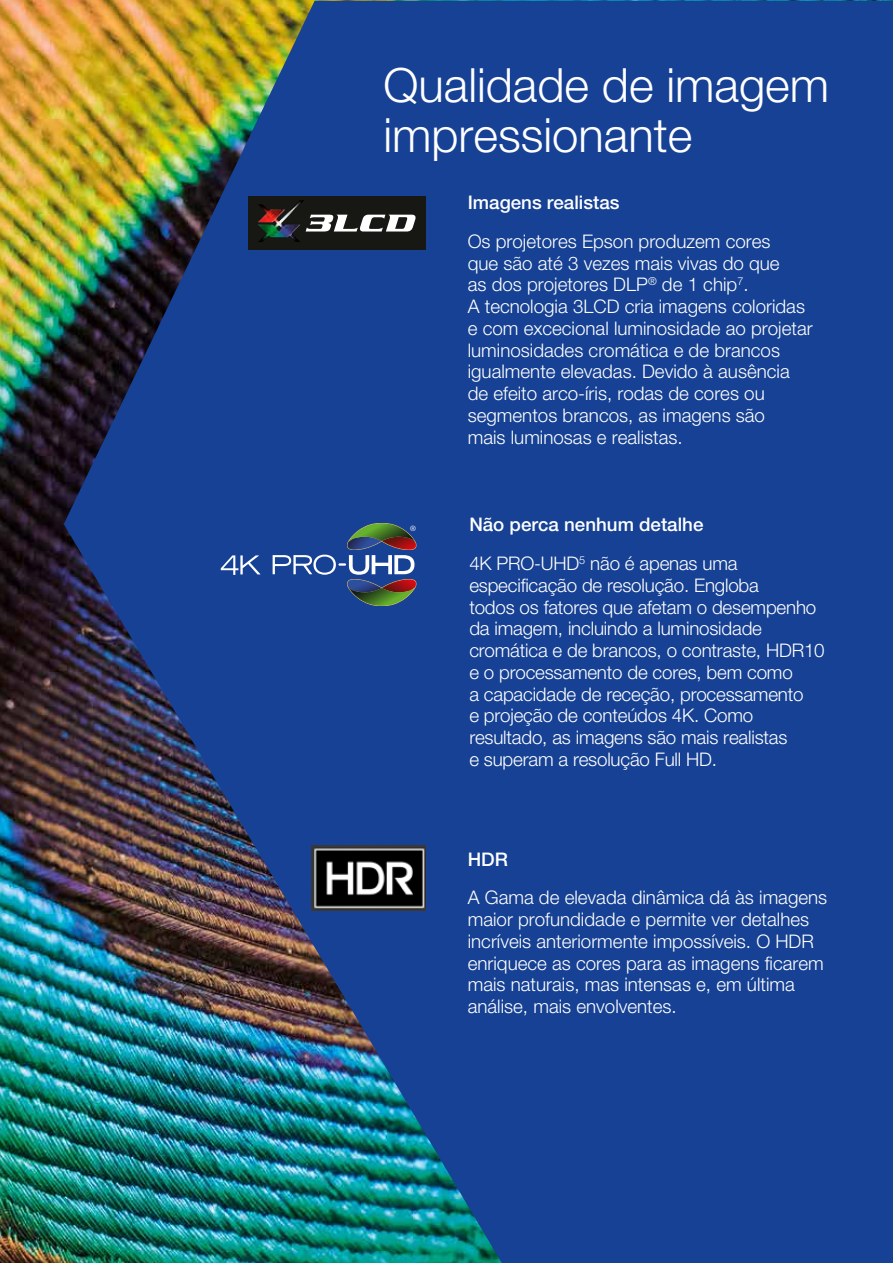
<style>
.page{position:relative;width:893px;height:1263px;background:#fff}
.page>*{position:absolute;margin:0;border:0;box-sizing:border-box;transform-origin:0 0}
.t1{font:300 47.25px/50.2px "Helvetica Neue LT";color:#fff}
.t2{font:300 18.75px/21.8px "Helvetica Neue LT";color:#fff}
.t3{font:500 18.75px "Helvetica Neue LT";color:#fff}
.t4{font:300 7.35px "Trade Gothic";color:#fff}
.s1{font-weight:500}
</style>
<div class="page">
<img style="left:0;top:0;width:893px;height:1263px">
<img style="left:64px;top:1px;width:829px;height:1262px">
<div style="left:248px;top:196px;width:177px;height:53px;background:#171714"></div>
<img style="left:258px;top:200px;width:46px;height:42px">
<svg style="left:306px;top:215px;width:110px;height:16px"></svg>
<img style="left:312px;top:846px;width:113px;height:64px">
<svg style="left:221px;top:555px;width:40px;height:20px"></svg>
<svg style="left:273px;top:523px;width:144px;height:83px;background:#395689"></svg>
<h1 class="t1" style="left:383px;top:59px;width:447px">Qualidade de imagem impressionante</h1>
<p class="t4" style="left:410px;top:524px;width:7px">®</p>
<p class="t3" style="left:468px;top:191px;width:153px">Imagens realistas</p>
<p class="t2" style="left:468px;top:230px;width:346px">Os projetores Epson produzem cores<br>que são até 3 vezes mais vivas do que<br>as dos projetores DLP<sup>®</sup> de 1 chip<sup>7</sup>.<br>A tecnologia 3LCD cria imagens coloridas e com excecional luminosidade ao projetar luminosidades cromática e de brancos igualmente elevadas. Devido à ausência de efeito arco-íris, rodas de cores ou segmentos brancos, as imagens são<br>mais luminosas e realistas.</p>
<p class="t2" style="left:469px;top:505px;width:270px;line-height:38.7px"><span class="s1">Não perca nenhum detalhe<br></span>4K PRO-UHD<sup>5</sup> não é apenas uma</p>
<p class="t2" style="left:469px;top:574px;width:357px">especificação de resolução. Engloba<br>todos os fatores que afetam o desempenho da imagem, incluindo a luminosidade cromática e de brancos, o contraste, HDR10 e o processamento de cores, bem como<br>a capacidade de receção, processamento<br>e projeção de conteúdos 4K. Como resultado, as imagens são mais realistas<br>e superam a resolução Full HD.</p>
<p class="t3" style="left:468px;top:848px;width:42px">HDR</p>
<p class="t2" style="left:468px;top:886px;width:361px">A Gama de elevada dinâmica dá às imagens maior profundidade e permite ver detalhes incríveis anteriormente impossíveis. O HDR enriquece as cores para as imagens ficarem mais naturais, mas intensas e, em última análise, mais envolventes.</p>
</div>
